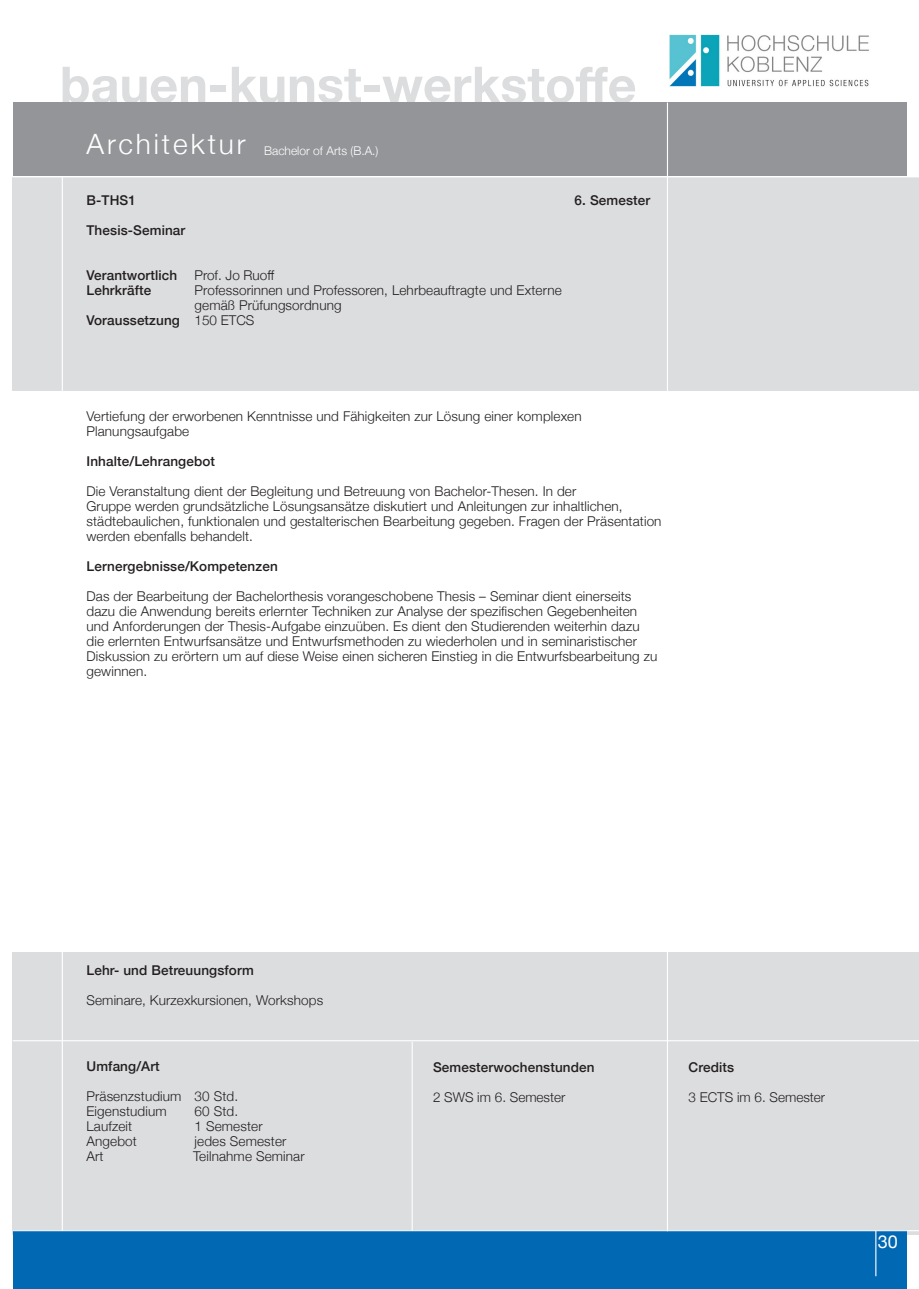
<style>
.page{position:relative;width:919px;height:1289px;background:#fff}
.page>*{position:absolute;margin:0;border:0;box-sizing:border-box;transform-origin:0 0}
.t1{font:700 50.25px "Helvetica Neue";color:#dcdddf}
.t2{font:300 28.05px "Helvetica Neue";letter-spacing:.105em;color:#fff}
.t3{font:18px "Helvetica Neue";color:#fff}
.t4{font:300 13.5px/15px "Helvetica Neue";letter-spacing:.01em;color:#231f20}
.t5{font:500 13.5px "Helvetica Neue";letter-spacing:.01em;color:#231f20}
.t6{font:300 12px "Helvetica Neue";color:#fff}
.s1{font-weight:300}
</style>
<div class="page">
<div style="left:13px;top:952px;width:905px;height:282px;background:#dcdddf"></div>
<div style="left:13px;top:1230px;width:893px;height:58px;background:#0168b3"></div>
<div style="left:13px;top:177px;width:905px;height:213px;background:#dcdddf"></div>
<div style="left:13px;top:103px;width:893px;height:73px;background:#939598"></div>
<hr style="left:13px;top:1229px;width:905px;height:2px;background:#fff">
<img style="left:669px;top:34px;width:200px;height:53px">
<hr style="left:666px;top:103px;width:2px;height:1128px;background:#fff">
<hr style="left:62px;top:177px;width:1px;height:1053px;background:#fff">
<hr style="left:13px;top:1040px;width:905px;height:1px;background:#fff">
<hr style="left:875px;top:1230px;width:1px;height:46px;background:#fff">
<hr style="left:411px;top:1041px;width:2px;height:189px;background:#fff">
<h1 class="t1" style="left:60px;top:45px;width:578px">bauen-kunst-werkstoffe</h1>
<h2 class="t2" style="left:86px;top:122px;width:161px">Architektur</h2>
<p class="t6" style="left:264px;top:141px;width:116px">Bachelor of Arts (B.A.)</p>
<p class="t5" style="left:86px;top:189px;width:51px">B-THS1</p>
<p class="t5" style="left:86px;top:219px;width:100px">Thesis-Seminar</p>
<p class="t5" style="left:86px;top:264px;width:92px">Verantwortlich</p>
<p class="t4" style="left:194px;top:266px;width:81px">Prof. Jo Ruoff</p>
<p class="t5" style="left:86px;top:279px;width:66px">Lehrkräfte</p>
<p class="t4" style="left:194px;top:281px;width:368px">Professorinnen und Professoren, Lehrbeauftragte und Externe</p>
<p class="t4" style="left:194px;top:296px;width:148px">gemäß Prüfungsordnung</p>
<p class="t5" style="left:86px;top:309px;width:169px">Voraussetzung <span class="s1">150 ETCS</span></p>
<p class="t5" style="left:574px;top:189px;width:77px">6. Semester</p>
<p class="t4" style="left:86px;top:408px;width:496px">Vertiefung der erworbenen Kenntnisse und Fähigkeiten zur Lösung einer komplexen<br>Planungsaufgabe</p>
<p class="t5" style="left:86px;top:450px;width:130px">Inhalte/Lehrangebot</p>
<p class="t4" style="left:86px;top:483px;width:576px">Die Veranstaltung dient der Begleitung und Betreuung von Bachelor-Thesen. In der<br>Gruppe werden grundsätzliche Lösungsansätze diskutiert und Anleitungen zur inhaltlichen, städtebaulichen, funktionalen und gestalterischen Bearbeitung gegeben. Fragen der Präsentation werden ebenfalls behandelt.</p>
<p class="t5" style="left:86px;top:555px;width:193px">Lernergebnisse/Kompetenzen</p>
<p class="t4" style="left:86px;top:588px;width:572px">Das der Bearbeitung der Bachelorthesis vorangeschobene Thesis – Seminar dient einerseits dazu die Anwendung bereits erlernter Techniken zur Analyse der spezifischen Gegebenheiten und Anforderungen der Thesis-Aufgabe einzuüben. Es dient den Studierenden weiterhin dazu die erlernten Entwurfsansätze und Entwurfsmethoden zu wiederholen und in seminaristischer Diskussion zu erörtern um auf diese Weise einen sicheren Einstieg in die Entwurfsbearbeitung zu gewinnen.</p>
<p class="t5" style="left:86px;top:958px;width:169px">Lehr- und Betreuungsform</p>
<p class="t4" style="left:86px;top:991px;width:238px">Seminare, Kurzexkursionen, Workshops</p>
<p class="t5" style="left:86px;top:1055px;width:75px">Umfang/Art</p>
<p class="t4" style="left:86px;top:1087px;width:153px">Präsenzstudium 30 Std.</p>
<p class="t4" style="left:86px;top:1102px;width:82px">Eigenstudium</p>
<p class="t4" style="left:194px;top:1102px;width:45px">60 Std.</p>
<p class="t4" style="left:86px;top:1117px;width:47px">Laufzeit</p>
<p class="t4" style="left:194px;top:1117px;width:69px">1 Semester</p>
<p class="t4" style="left:86px;top:1132px;width:52px">Angebot</p>
<p class="t4" style="left:194px;top:1132px;width:93px">jedes Semester</p>
<p class="t4" style="left:86px;top:1147px;width:19px">Art</p>
<p class="t4" style="left:193px;top:1147px;width:113px">Teilnahme Seminar</p>
<p class="t5" style="left:433px;top:1056px;width:163px">Semesterwochenstunden</p>
<p class="t4" style="left:433px;top:1088px;width:134px">2 SWS im 6. Semester</p>
<p class="t5" style="left:688px;top:1055px;width:47px">Credits</p>
<p class="t4" style="left:688px;top:1088px;width:138px">3 ECTS im 6. Semester</p>
<h3 class="t3" style="left:877px;top:1228px;width:22px">30</h3>
</div>
